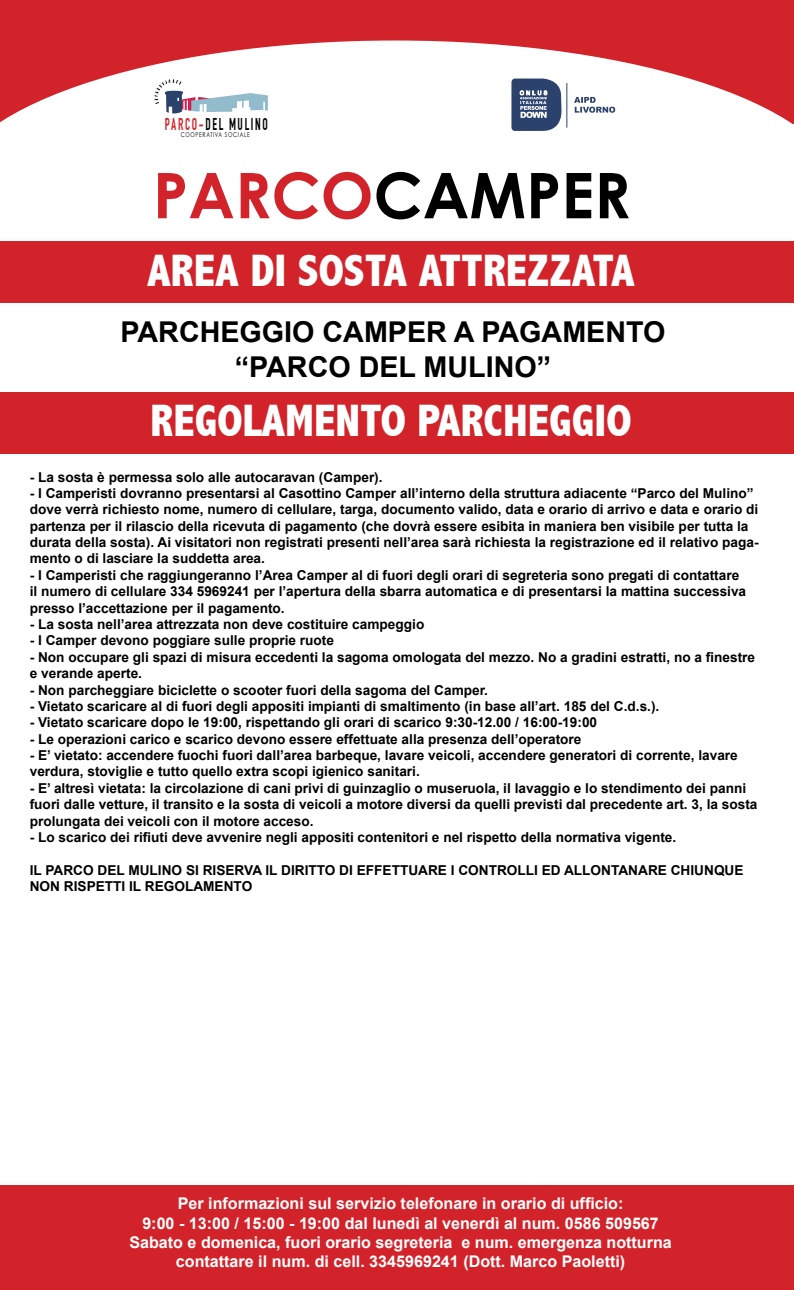
<style>
.page{position:relative;width:794px;height:1290px;background:#fff}
.page>*{position:absolute;margin:0;border:0;box-sizing:border-box;transform-origin:0 0}
.t1{font:700 63px "Century Gothic";color:#000}
.t2{font:800 condensed 45.5px "Abadi";color:#fff}
.t3{font:700 28.7px/34.4px "Arial";color:#000;text-align:center}
.t4{font:700 16.73px "DIN Condensed";letter-spacing:.13em;color:#000;scale:.75 1}
.t5{font:700 16.1px/19.3px "Arial";color:#fff;text-align:center}
.t6{font:700 13.65px/16.4px "Arial";color:#000}
.t7{font:6.69px "Century Gothic";letter-spacing:.13em;color:#000;scale:.75 1}
.s1{color:#d2232a}
</style>
<div class="page">
<div style="left:0;top:0;width:794px;height:123px;background:#d2232a"></div>
<svg style="left:0;top:41px;width:794px;height:262px"></svg>
<svg style="left:574px;top:97px;width:41px;height:16px"></svg>
<svg style="left:511px;top:79px;width:53px;height:52px;background:#5b6d8e"></svg>
<hr style="left:566px;top:83px;width:1px;height:45px;background:#2b426d">
<svg style="left:151px;top:75px;width:117px;height:38px;background:#d4dae2"></svg>
<div style="left:0;top:241px;width:794px;height:61px;background:#d2232a"></div>
<div style="left:0;top:1186px;width:794px;height:104px;background:#d2232a"></div>
<div style="left:0;top:392px;width:794px;height:61px;background:#d2232a"></div>
<p class="t4" style="left:165px;top:114px;width:139px"><span class="s1">PARCO-</span>DEL MULINO</p>
<p class="t7" style="left:181px;top:130px;width:93px">COOPERATIVA SOCIALE</p>
<h1 class="t1" style="left:153px;top:156px;width:479px"><span class="s1">PARCO</span>CAMPER</h1>
<h2 class="t2" style="left:147px;top:244px;width:489px">AREA DI SOSTA ATTREZZATA</h2>
<h3 class="t3" style="left:120px;top:316px;width:546px">PARCHEGGIO CAMPER A PAGAMENTO “PARCO DEL MULINO”</h3>
<h2 class="t2" style="left:151px;top:395px;width:482px">REGOLAMENTO PARCHEGGIO</h2>
<p class="t6" style="left:30px;top:469px;width:354px">- La sosta è permessa solo alle autocaravan (Camper).</p>
<p class="t6" style="left:30px;top:485px;width:730px">- I Camperisti dovranno presentarsi al Casottino Camper all’interno della struttura adiacente “Parco del Mulino” dove verrà richiesto nome, numero di cellulare, targa, documento valido, data e orario di arrivo e data e orario di partenza per il rilascio della ricevuta di pagamento (che dovrà essere esibita in maniera ben visibile per tutta la durata della sosta). Ai visitatori non registrati presenti nell’area sarà richiesta la registrazione ed il relativo paga&shy;mento o di lasciare la suddetta area.</p>
<p class="t6" style="left:30px;top:567px;width:718px">- I Camperisti che raggiungeranno l’Area Camper al di fuori degli orari di segreteria sono pregati di contattare il numero di cellulare 334 5969241 per l’apertura della sbarra automatica e di presentarsi la mattina successiva presso l’accettazione per il pagamento.</p>
<p class="t6" style="left:30px;top:616px;width:396px">- La sosta nell’area attrezzata non deve costituire campeggio</p>
<p class="t6" style="left:30px;top:633px;width:306px">- I Camper devono poggiare sulle proprie ruote</p>
<p class="t6" style="left:30px;top:649px;width:727px">- Non occupare gli spazi di misura eccedenti la sagoma omologata del mezzo. No a gradini estratti, no a finestre e verande aperte.</p>
<p class="t6" style="left:30px;top:682px;width:460px">- Non parcheggiare biciclette o scooter fuori della sagoma del Camper.</p>
<p class="t6" style="left:30px;top:698px;width:631px">- Vietato scaricare al di fuori degli appositi impianti di smaltimento (in base all’art. 185 del C.d.s.).</p>
<p class="t6" style="left:30px;top:715px;width:569px">- Vietato scaricare dopo le 19:00, rispettando gli orari di scarico 9:30-12.00 / 16:00-19:00</p>
<p class="t6" style="left:30px;top:731px;width:553px">- Le operazioni carico e scarico devono essere effettuate alla presenza dell’operatore</p>
<p class="t6" style="left:30px;top:747px;width:709px">- E’ vietato: accendere fuochi fuori dall’area barbeque, lavare veicoli, accendere generatori di corrente, lavare verdura, stoviglie e tutto quello extra scopi igienico sanitari.</p>
<p class="t6" style="left:30px;top:780px;width:729px">- E’ altresì vietata: la circolazione di cani privi di guinzaglio o museruola, il lavaggio e lo stendimento dei panni fuori dalle vetture, il transito e la sosta di veicoli a motore diversi da quelli previsti dal precedente art. 3, la sosta prolungata dei veicoli con il motore acceso.</p>
<p class="t6" style="left:30px;top:829px;width:648px">- Lo scarico dei rifiuti deve avvenire negli appositi contenitori e nel rispetto della normativa vigente.</p>
<p class="t6" style="left:30px;top:862px;width:715px">IL PARCO DEL MULINO SI RISERVA IL DIRITTO DI EFFETTUARE I CONTROLLI ED ALLONTANARE CHIUNQUE<br>NON RISPETTI IL REGOLAMENTO</p>
<p class="t5" style="left:129px;top:1194px;width:544px">Per informazioni sul servizio telefonare in orario di ufficio:<br>9:00 - 13:00 / 15:00 - 19:00 dal lunedì al venerdì al num. 0586 509567<br>Sabato e domenica, fuori orario segreteria e num. emergenza notturna contattare il num. di cell. 3345969241 (Dott. Marco Paoletti)</p>
</div>
